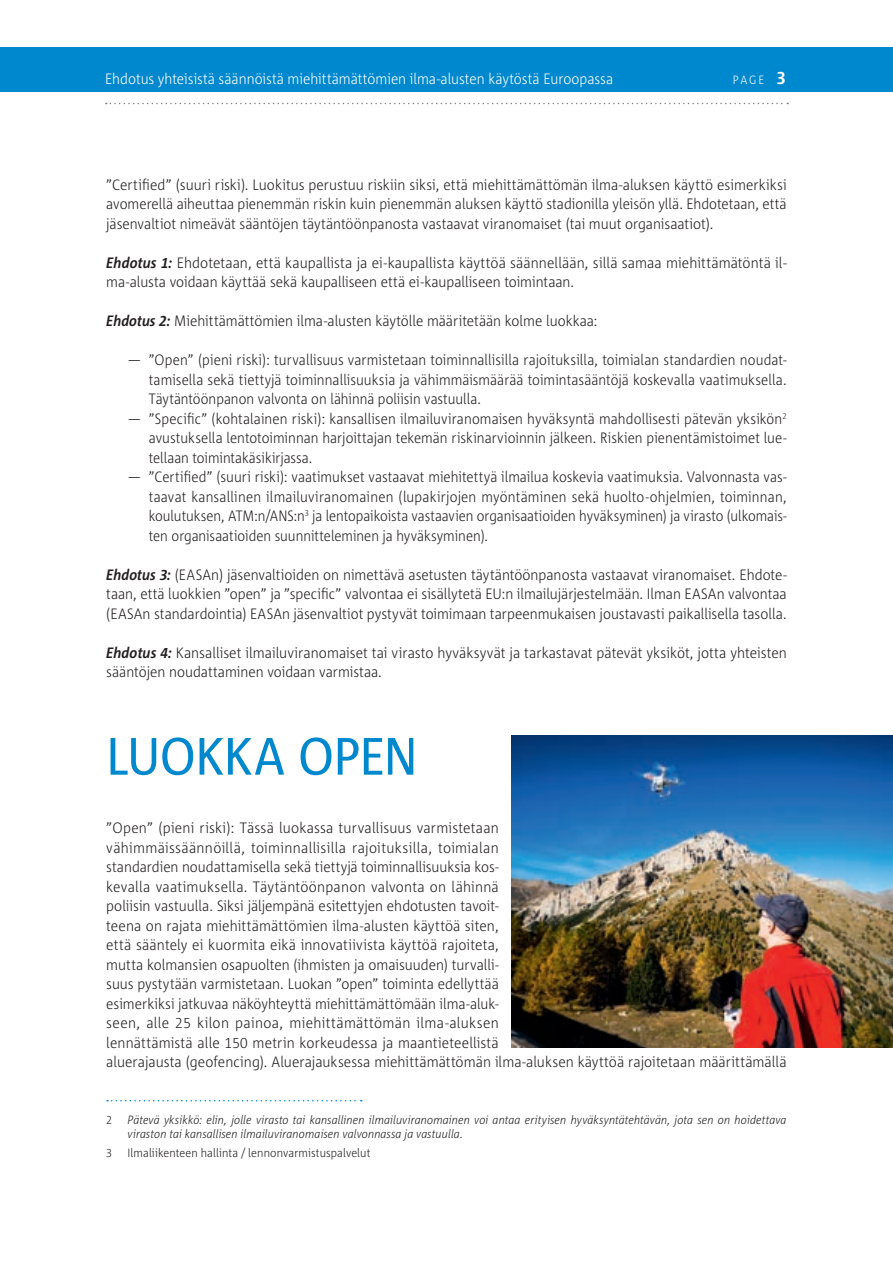
<style>
.page{position:relative;width:893px;height:1263px;background:#fff}
.page>*{position:absolute;margin:0;border:0;box-sizing:border-box;transform-origin:0 0}
.Title_1{font:52.5px "Corpid E1 s S Cd";letter-spacing:-.01em;color:#0088ce}
.Body_text{font:300 15px/19.5px "Corpid E1 s S Cd";letter-spacing:.005em;color:#231f20;text-align:justify}
.t1{font:300 15px "Corpid E1 s S Cd";color:#fff}
.Footnote{font:italic 300 12px/14.4px "Corpid E1 s S Cd";letter-spacing:.005em;color:#231f20}
.Footnote-2{font:300 12px "Corpid E1 s S Cd";letter-spacing:.01em;color:#231f20}
.t2{font:300 12px "Corpid E1 s S Cd";color:#fff}
.s1{font-weight:700;font-size:18px}
.s2{font-weight:700;font-style:italic}
</style>
<div class="page">
<div style="left:0;top:47px;width:893px;height:44px;background:#0088ce"></div>
<svg style="left:106px;top:103px;width:682px;height:1px"></svg>
<svg style="left:107px;top:1100px;width:255px;height:1px"></svg>
<img style="left:512px;top:736px;width:381px;height:312px">
<p class="t1" style="left:105px;top:70px;width:510px">Ehdotus yhteisistä säännöistä miehittämättömien ilma‑alusten käytöstä Euroopassa</p>
<p class="t2" style="left:733px;top:73px;width:55px">PAGE <span class="s1">3</span></p>
<p class="Body_text" style="left:106px;top:174px;width:682px">”Certified” (suuri riski). Luokitus perustuu riskiin siksi, että miehittämättömän ilma‑aluksen käyttö esimerkiksi avomerellä aiheuttaa pienemmän riskin kuin pienemmän aluksen käyttö stadionilla yleisön yllä. Ehdotetaan, että jäsenvaltiot nimeävät sääntöjen täytäntöönpanosta vastaavat viranomaiset (tai muut organisaatiot).</p>
<p class="Body_text" style="left:106px;top:252px;width:682px"><span class="s2">Ehdotus 1:</span> Ehdotetaan, että kaupallista ja ei‑kaupallista käyttöä säännellään, sillä samaa miehittämätöntä il‑ ma‑alusta voidaan käyttää sekä kaupalliseen että ei‑kaupalliseen toimintaan.</p>
<p class="Body_text" style="left:106px;top:311px;width:493px"><span class="s2">Ehdotus 2:</span> Miehittämättömien ilma‑alusten käytölle määritetään kolme luokkaa:</p>
<p class="Body_text" style="left:149px;top:350px;width:639px;text-indent:-21px">— ”Open” (pieni riski): turvallisuus varmistetaan toiminnallisilla rajoituksilla, toimialan standardien noudat‑ tamisella sekä tiettyjä toiminnallisuuksia ja vähimmäismäärää toimintasääntöjä koskevalla vaatimuksella.<br>Täytäntöönpanon valvonta on lähinnä poliisin vastuulla.</p>
<p class="Body_text" style="left:149px;top:408px;width:639px;text-indent:-21px">— ”Specific” (kohtalainen riski): kansallisen ilmailuviranomaisen hyväksyntä mahdollisesti pätevän yksikön<sup>2 </sup>avustuksella lentotoiminnan harjoittajan tekemän riskinarvioinnin jälkeen. Riskien pienentämistoimet lue‑ tellaan toimintakäsikirjassa.</p>
<p class="Body_text" style="left:149px;top:467px;width:639px;text-indent:-21px">— ”Certified” (suuri riski): vaatimukset vastaavat miehitettyä ilmailua koskevia vaatimuksia. Valvonnasta vas‑ taavat kansallinen ilmailuviranomainen (lupakirjojen myöntäminen sekä huolto‑ohjelmien, toiminnan, koulutuksen, ATM:n/ANS:n<sup>3</sup> ja lentopaikoista vastaavien organisaatioiden hyväksyminen) ja virasto (ulkomais‑ ten organisaatioiden suunnitteleminen ja hyväksyminen).</p>
<p class="Body_text" style="left:106px;top:564px;width:682px"><span class="s2">Ehdotus 3:</span> (EASAn) jäsenvaltioiden on nimettävä asetusten täytäntöönpanosta vastaavat viranomaiset. Ehdote‑ taan, että luokkien ”open” ja ”specific” valvontaa ei sisällytetä EU:n ilmailujärjestelmään. Ilman EASAn valvontaa (EASAn standardointia) EASAn jäsenvaltiot pystyvät toimimaan tarpeenmukaisen joustavasti paikallisella tasolla.</p>
<p class="Body_text" style="left:106px;top:642px;width:682px"><span class="s2">Ehdotus 4:</span> Kansalliset ilmailuviranomaiset tai virasto hyväksyvät ja tarkastavat pätevät yksiköt, jotta yhteisten sääntöjen noudattaminen voidaan varmistaa.</p>
<p class="Title_1" style="left:106px;top:723px;width:313px">LUOKKA OPEN</p>
<p class="Body_text" style="left:106px;top:818px;width:682px;text-align:left">”Open” (pieni riski): Tässä luokassa turvallisuus varmistetaan<br>vähimmäissäännöillä, toiminnallisilla rajoituksilla, toimialan<br>standardien noudattamisella sekä tiettyjä toiminnallisuuksia kos‑<br>kevalla vaatimuksella. Täytäntöönpanon valvonta on lähinnä<br>poliisin vastuulla. Siksi jäljempänä esitettyjen ehdotusten tavoit‑<br>teena on rajata miehittämättömien ilma‑alusten käyttöä siten,<br>että sääntely ei kuormita eikä innovatiivista käyttöä rajoiteta,<br>mutta kolmansien osapuolten (ihmisten ja omaisuuden) turvalli‑<br>suus pystytään varmistetaan. Luokan ”open” toiminta edellyttää<br>esimerkiksi jatkuvaa näköyhteyttä miehittämättömään ilma‑aluk‑<br>seen, alle 25 kilon painoa, miehittämättömän ilma‑aluksen<br>lennättämistä alle 150 metrin korkeudessa ja maantieteellistä<br>aluerajausta (geofencing). Aluerajauksessa miehittämättömän ilma‑aluksen käyttöä rajoitetaan määrittämällä</p>
<p class="Footnote-2" style="left:106px;top:1112px;width:7px">2</p>
<p class="Footnote" style="left:128px;top:1112px;width:661px">Pätevä yksikkö: elin, jolle virasto tai kansallinen ilmailuviranomainen voi antaa erityisen hyväksyntätehtävän, jota sen on hoidettava viraston tai kansallisen ilmailuviranomaisen valvonnassa ja vastuulla.</p>
<p class="Footnote-2" style="left:106px;top:1145px;width:7px">3</p>
<p class="Footnote-2" style="left:128px;top:1145px;width:244px">Ilmaliikenteen hallinta / lennonvarmistuspalvelut</p>
</div>
